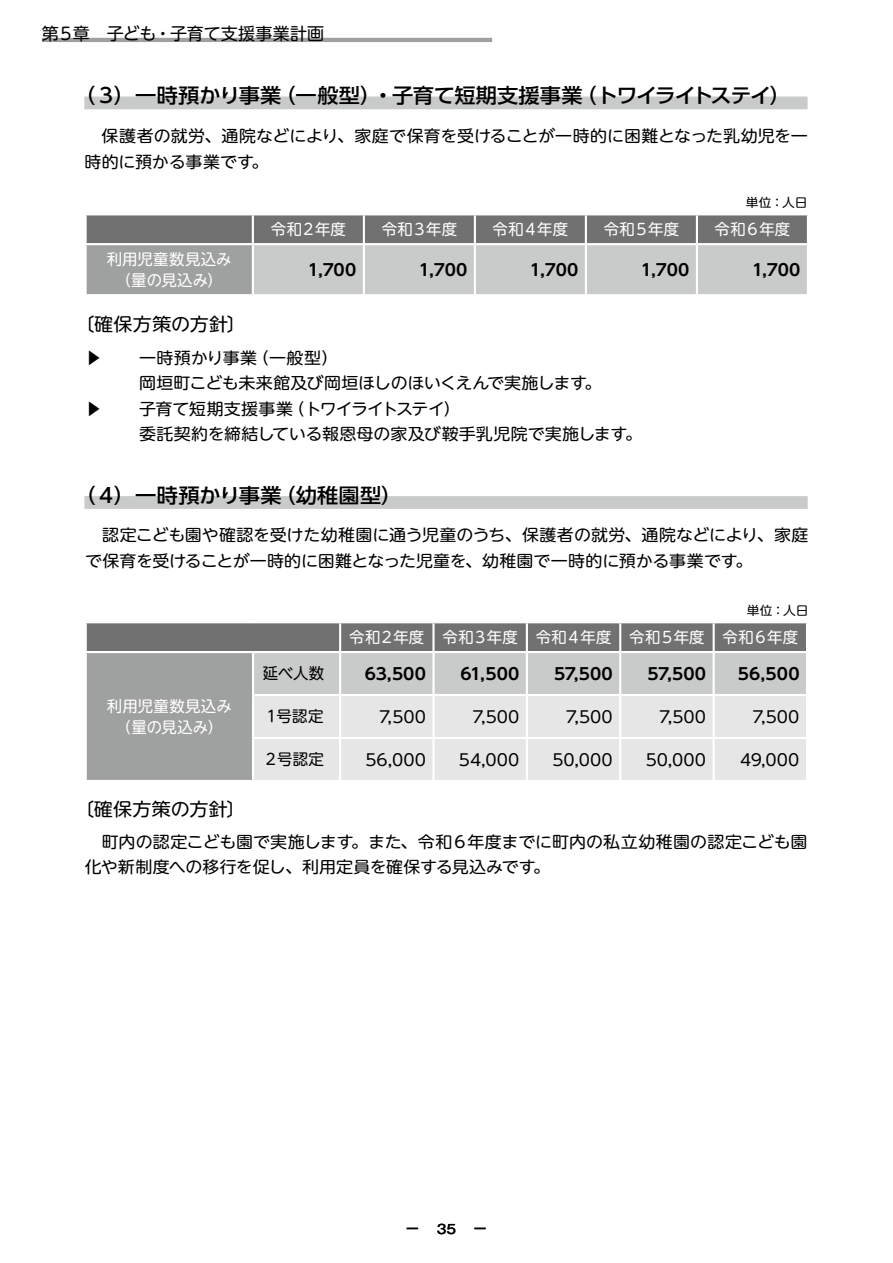
<style>
.page{position:relative;width:893px;height:1263px;background:#fff}
.page>*{position:absolute;margin:0;border:0;box-sizing:border-box;transform-origin:0 0}
.t1{font:500 20.25px "UD Shin Go Pr 6";letter-spacing:-.02em;color:#000;scale:1.05 1}
.t2{font:500 20.25px "UD Shin Go Pr 6";color:#000;scale:1.05 1}
.t3{font:18.15px "UD Shin M Go Pr 6";letter-spacing:.005em;color:#000;scale:1.05 1}
.t4{font:16.95px "UD Shin M Go Pr 6";letter-spacing:.005em;color:#000}
.t5{font:500 16.65px "Gothic MB101 Pr 5";color:#000;scale:1.54 1}
.t6{font:16.2px/25.5px "UD Shin M Go Pr 6";letter-spacing:-.01em;color:#000;scale:1.05 1}
.t7{font:700 16.2px "UD Shin Go Pr 6 De";letter-spacing:-.005em;color:#000;scale:1.05 1}
.t8{font:16.2px "UD Shin Go Pr 6";letter-spacing:.01em;color:#000;scale:1.05 1}
.t9{font:15.45px/21.3px "UD Shin M Go Pr 6";letter-spacing:.005em;color:#fff;text-align:center}
.t10{font:15.45px "UD Shin M Go Pr 6";letter-spacing:-.025em;color:#fff}
.t11{font:15.45px "UD Shin M Go Pr 6";letter-spacing:.015em;color:#000}
.t12{font:12.15px "UD Shin M Go Pr 6";color:#000;scale:1.05 1}
.s1{font-size:12.75px}
</style>
<div class="page">
<hr style="left:42px;top:38px;width:450px;height:4px;background:#9fa0a0">
<svg style="left:87px;top:215px;width:720px;height:79px;background:#a4a4a4"></svg>
<hr style="left:252px;top:215px;width:2px;height:28px;background:#fff">
<hr style="left:363px;top:215px;width:2px;height:28px;background:#fff">
<hr style="left:474px;top:215px;width:2px;height:28px;background:#fff">
<hr style="left:585px;top:215px;width:2px;height:28px;background:#fff">
<hr style="left:696px;top:215px;width:2px;height:28px;background:#fff">
<hr style="left:85px;top:243px;width:168px;height:2px;background:#fff">
<hr style="left:253px;top:243px;width:111px;height:2px;background:#fff">
<hr style="left:252px;top:245px;width:2px;height:49px;background:#fff">
<hr style="left:364px;top:243px;width:111px;height:2px;background:#fff">
<hr style="left:363px;top:245px;width:2px;height:49px;background:#fff">
<hr style="left:475px;top:243px;width:111px;height:2px;background:#fff">
<hr style="left:474px;top:245px;width:2px;height:49px;background:#fff">
<hr style="left:586px;top:243px;width:111px;height:2px;background:#fff">
<hr style="left:585px;top:245px;width:2px;height:49px;background:#fff">
<hr style="left:697px;top:243px;width:112px;height:2px;background:#fff">
<hr style="left:696px;top:245px;width:2px;height:49px;background:#fff">
<div style="left:86px;top:652px;width:167px;height:129px;background:#9fa0a0"></div>
<svg style="left:87px;top:623px;width:719px;height:71px;background:#a0a1a1"></svg>
<div style="left:254px;top:696px;width:552px;height:84px;background:#e6e6e6"></div>
<hr style="left:339px;top:623px;width:2px;height:28px;background:#fff">
<hr style="left:432px;top:623px;width:3px;height:28px;background:#fff">
<hr style="left:526px;top:623px;width:2px;height:28px;background:#fff">
<hr style="left:619px;top:623px;width:2px;height:28px;background:#fff">
<hr style="left:713px;top:623px;width:2px;height:28px;background:#fff">
<hr style="left:85px;top:651px;width:168px;height:2px;background:#fff">
<hr style="left:85px;top:653px;width:2px;height:42px;background:#fff">
<hr style="left:253px;top:651px;width:87px;height:2px;background:#fff">
<hr style="left:252px;top:653px;width:2px;height:41px;background:#fff">
<hr style="left:340px;top:651px;width:93px;height:2px;background:#fff">
<hr style="left:339px;top:653px;width:2px;height:41px;background:#fff">
<hr style="left:433px;top:651px;width:94px;height:2px;background:#fff">
<hr style="left:432px;top:653px;width:3px;height:41px;background:#fff">
<hr style="left:527px;top:651px;width:93px;height:2px;background:#fff">
<hr style="left:526px;top:653px;width:2px;height:41px;background:#fff">
<hr style="left:620px;top:651px;width:94px;height:2px;background:#fff">
<hr style="left:619px;top:653px;width:2px;height:41px;background:#fff">
<hr style="left:714px;top:651px;width:94px;height:2px;background:#fff">
<hr style="left:713px;top:653px;width:2px;height:41px;background:#fff">
<hr style="left:85px;top:695px;width:2px;height:43px;background:#fff">
<hr style="left:252px;top:694px;width:88px;height:2px;background:#fff">
<hr style="left:252px;top:696px;width:2px;height:41px;background:#fff">
<hr style="left:339px;top:696px;width:2px;height:41px;background:#fff">
<hr style="left:432px;top:696px;width:3px;height:41px;background:#fff">
<hr style="left:526px;top:696px;width:2px;height:41px;background:#fff">
<hr style="left:619px;top:696px;width:2px;height:41px;background:#fff">
<hr style="left:713px;top:696px;width:2px;height:41px;background:#fff">
<hr style="left:85px;top:738px;width:2px;height:42px;background:#fff">
<hr style="left:252px;top:737px;width:88px;height:2px;background:#fff">
<hr style="left:252px;top:739px;width:2px;height:41px;background:#fff">
<hr style="left:340px;top:737px;width:93px;height:2px;background:#fff">
<hr style="left:339px;top:739px;width:2px;height:41px;background:#fff">
<hr style="left:433px;top:737px;width:94px;height:2px;background:#fff">
<hr style="left:432px;top:739px;width:3px;height:41px;background:#fff">
<hr style="left:527px;top:737px;width:93px;height:2px;background:#fff">
<hr style="left:526px;top:739px;width:2px;height:41px;background:#fff">
<hr style="left:620px;top:737px;width:94px;height:2px;background:#fff">
<hr style="left:619px;top:739px;width:2px;height:41px;background:#fff">
<hr style="left:714px;top:737px;width:94px;height:2px;background:#fff">
<hr style="left:713px;top:739px;width:2px;height:41px;background:#fff">
<hr style="left:85px;top:780px;width:168px;height:2px;background:#fff">
<div style="left:84px;top:97px;width:724px;height:12px;background:#c9caca"></div>
<div style="left:84px;top:496px;width:724px;height:13px;background:#c9caca"></div>
<p class="t4" style="left:42px;top:20px;width:284px">第５章　子ども・子育て支援事業計画</p>
<p class="t1" style="left:74px;top:79px;width:684px">（３）一時預かり事業（一般型）・子育て短期支援事業（トワイライトステイ）</p>
<p class="t6" style="left:84px;top:123px;width:690px">　保護者の就労、通院などにより、家庭で保育を受けることが一時的に困難となった乳幼児を一時的に預かる事業です。</p>
<p class="t12" style="left:746px;top:193px;width:60px">単位：人日</p>
<p class="t9" style="left:271px;top:218px;width:77px">令和２年度</p>
<p class="t9" style="left:382px;top:218px;width:77px">令和３年度</p>
<p class="t9" style="left:493px;top:218px;width:77px">令和４年度</p>
<p class="t9" style="left:604px;top:218px;width:77px">令和５年度</p>
<p class="t9" style="left:715px;top:218px;width:77px">令和６年度</p>
<p class="t9" style="left:107px;top:247px;width:126px">利用児童数見込み（量の見込み）</p>
<p class="t7" style="left:308px;top:256px;width:48px">1,700</p>
<p class="t7" style="left:419px;top:256px;width:48px">1,700</p>
<p class="t7" style="left:530px;top:256px;width:48px">1,700</p>
<p class="t7" style="left:641px;top:256px;width:48px">1,700</p>
<p class="t7" style="left:752px;top:256px;width:48px">1,700</p>
<p class="t3" style="left:75px;top:309px;width:165px">〔確保方策の方針〕</p>
<p class="t6" style="left:85px;top:344px;width:18px">▶</p>
<p class="t6" style="left:139px;top:344px;width:442px">一時預かり事業（一般型）<br>岡垣町こども未来館及び岡垣ほしのほいくえんで実施します。</p>
<p class="t6" style="left:85px;top:395px;width:18px">▶</p>
<p class="t6" style="left:139px;top:395px;width:481px">子育て短期支援事業（トワイライトステイ）<br>委託契約を締結している報恩母の家及び鞍手乳児院で実施します。</p>
<p class="t2" style="left:74px;top:479px;width:314px">（４）一時預かり事業（幼稚園型）</p>
<p class="t6" style="left:85px;top:521px;width:690px">　認定こども園や確認を受けた幼稚園に通う児童のうち、保護者の就労、通院などにより、家庭で保育を受けることが一時的に困難となった児童を、幼稚園で一時的に預かる事業です。</p>
<p class="t12" style="left:747px;top:600px;width:60px">単位：人日</p>
<p class="t9" style="left:107px;top:694px;width:126px">利用児童数見込み（量の見込み）</p>
<p class="t10" style="left:349px;top:624px;width:450px">令和２年度 令和３年度 令和４年度 令和５年度 令和６年度</p>
<p class="t11" style="left:263px;top:661px;width:63px">延べ人数</p>
<p class="t7" style="left:365px;top:660px;width:60px">63,500</p>
<p class="t7" style="left:460px;top:660px;width:58px">61,500</p>
<p class="t7" style="left:554px;top:660px;width:57px">57,500</p>
<p class="t7" style="left:647px;top:660px;width:57px">57,500</p>
<p class="t7" style="left:738px;top:660px;width:60px">56,500</p>
<p class="t11" style="left:264px;top:704px;width:61px">１号認定</p>
<p class="t8" style="left:379px;top:703px;width:46px">7,500</p>
<p class="t8" style="left:472px;top:703px;width:46px">7,500</p>
<p class="t8" style="left:566px;top:703px;width:46px">7,500</p>
<p class="t8" style="left:659px;top:703px;width:46px">7,500</p>
<p class="t8" style="left:752px;top:703px;width:46px">7,500</p>
<p class="t11" style="left:263px;top:747px;width:62px">２号認定</p>
<p class="t8" style="left:366px;top:746px;width:59px">56,000</p>
<p class="t8" style="left:459px;top:746px;width:59px">54,000</p>
<p class="t8" style="left:553px;top:746px;width:59px">50,000</p>
<p class="t8" style="left:646px;top:746px;width:59px">50,000</p>
<p class="t8" style="left:740px;top:746px;width:58px">49,000</p>
<p class="t3" style="left:75px;top:793px;width:165px">〔確保方策の方針〕</p>
<p class="t6" style="left:85px;top:828px;width:690px">　町内の認定こども園で実施します。また、令和６年度までに町内の私立幼稚園の認定こども園化や新制度への移行を促し、利用定員を確保する見込みです。</p>
<p class="t5" style="left:406px;top:1215px;width:54px">- <span class="s1">35</span> -</p>
</div>
